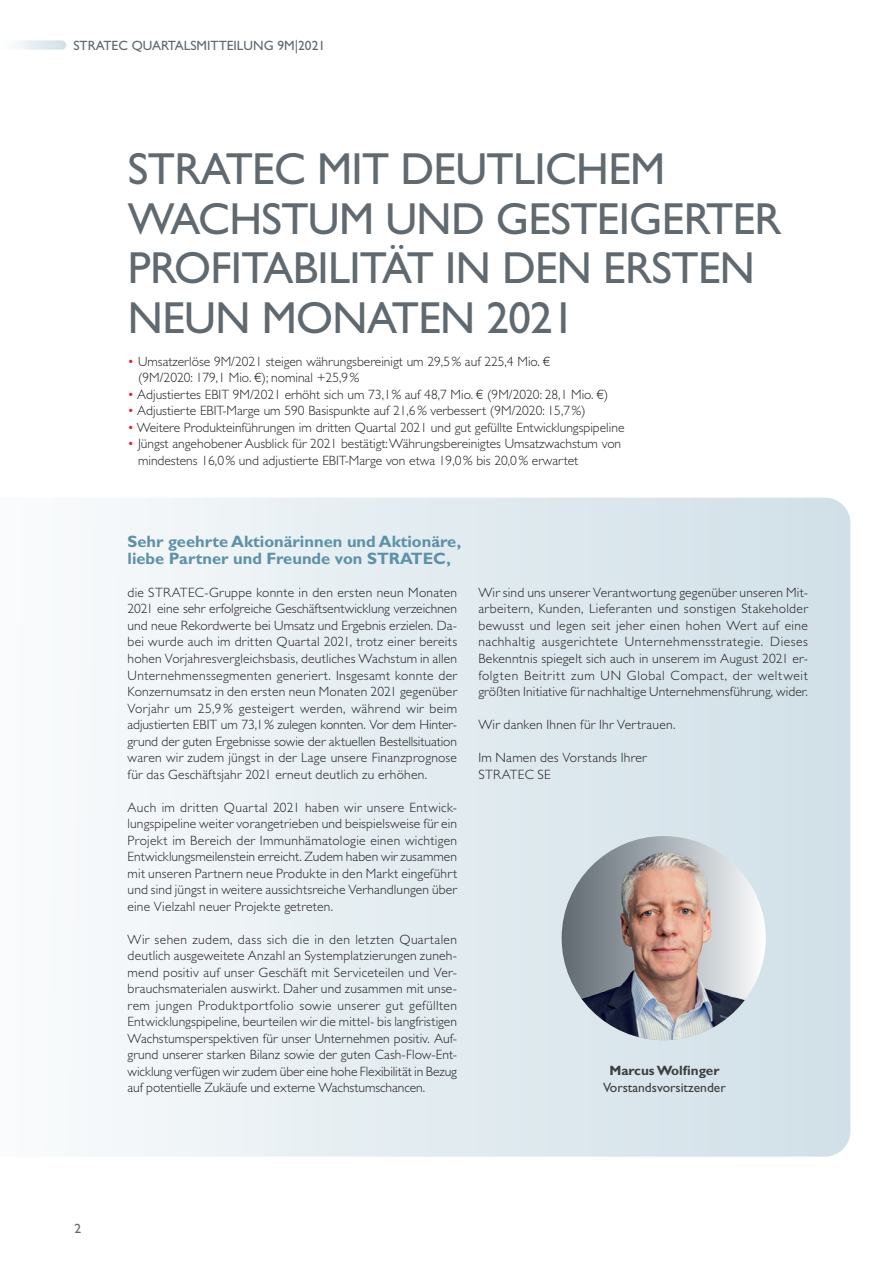
<style>
.page{position:relative;width:893px;height:1263px;background:#fff}
.page>*{position:absolute;margin:0;border:0;box-sizing:border-box;transform-origin:0 0}
.t1{font:45px/49.5px "Gill Sans Std";letter-spacing:-.015em;color:#5f696f}
.t2{font:700 16.5px/16.5px "Gill Sans Std";color:#5d91a7}
.t3{font:300 13.5px/16.5px "Gill Sans Std";color:#231f20;text-align:justify}
.t4{font:300 13.5px/16.5px "Gill Sans Std";letter-spacing:.02em;color:#231f20}
.t5{font:13.5px "Gill Sans Std";color:#5f696f}
.t6{font:13.5px "Gill Sans Std";color:#3e3e3f}
.t7{font:700 13.5px "Gill Sans Std";color:#3e3e3f}
.s1{color:#ee1d23}
</style>
<div class="page">
<svg style="left:113px;top:498px;width:737px;height:659px"></svg>
<img style="left:562px;top:844px;width:204px;height:196px">
<svg style="left:17px;top:40px;width:49px;height:10px"></svg>
<p class="t5" style="left:73px;top:37px;width:253px">STRATEC QUARTALSMITTEILUNG 9M|2021</p>
<h1 class="t1" style="left:128px;top:144px;width:655px">STRATEC MIT DEUTLICHEM<br>WACHSTUM UND GESTEIGERTER<br>PROFITABILITÄT IN DEN ERSTEN<br>NEUN MONATEN 2021</h1>
<p class="t3" style="left:138px;top:353px;width:414px;text-indent:-11px"><span class="s1">•</span> Umsatzerlöse 9M/2021 steigen währungsbereinigt um 29,5% auf 225,4 Mio. € (9M/2020: 179,1 Mio. €); nominal +25,9%</p>
<p class="t3" style="left:128px;top:386px;width:482px"><span class="s1">•</span> Adjustiertes EBIT 9M/2021 erhöht sich um 73,1% auf 48,7 Mio. € (9M/2020: 28,1 Mio. €)</p>
<p class="t3" style="left:128px;top:402px;width:460px"><span class="s1">•</span> Adjustierte EBIT-Marge um 590 Basispunkte auf 21,6% verbessert (9M/2020: 15,7%)</p>
<p class="t3" style="left:128px;top:419px;width:498px"><span class="s1">•</span> Weitere Produkteinführungen im dritten Quartal 2021 und gut gefüllte Entwicklungspipeline</p>
<p class="t3" style="left:138px;top:435px;width:485px;text-indent:-11px"><span class="s1">•</span> Jüngst angehobener Ausblick für 2021 bestätigt: Währungsbereinigtes Umsatzwachstum von mindestens 16,0% und adjustierte EBIT-Marge von etwa 19,0% bis 20,0% erwartet</p>
<p class="t2" style="left:128px;top:534px;width:335px">Sehr geehrte Aktionärinnen und Aktionäre, liebe Partner und Freunde von STRATEC,</p>
<p class="t3" style="left:128px;top:584px;width:331px">die STRATEC-Gruppe konnte in den ersten neun Monaten 2021 eine sehr erfolgreiche Geschäftsentwicklung verzeichnen und neue Rekordwerte bei Umsatz und Ergebnis erzielen. Da&shy;bei wurde auch im dritten Quartal 2021, trotz einer bereits hohen Vorjahresvergleichsbasis, deutliches Wachstum in allen Unternehmenssegmenten generiert. Insgesamt konnte der Konzernumsatz in den ersten neun Monaten 2021 gegenüber Vorjahr um 25,9% gesteigert werden, während wir beim adjustierten EBIT um 73,1% zulegen konnten. Vor dem Hinter&shy;grund der guten Ergebnisse sowie der aktuellen Bestellsituation waren wir zudem jüngst in der Lage unsere Finanzprognose für das Geschäftsjahr 2021 erneut deutlich zu erhöhen.</p>
<p class="t3" style="left:128px;top:799px;width:331px">Auch im dritten Quartal 2021 haben wir unsere Entwick&shy;lungspipeline weiter vorangetrieben und beispielsweise für ein Projekt im Bereich der Immunhämatologie einen wichtigen Entwicklungsmeilenstein erreicht. Zudem haben wir zusammen mit unseren Partnern neue Produkte in den Markt eingeführt und sind jüngst in weitere aussichtsreiche Verhandlungen über eine Vielzahl neuer Projekte getreten.</p>
<p class="t3" style="left:128px;top:931px;width:331px">Wir sehen zudem, dass sich die in den letzten Quartalen deutlich ausgeweitete Anzahl an Systemplatzierungen zuneh&shy;mend positiv auf unser Geschäft mit Serviceteilen und Ver&shy;brauchsmaterialen auswirkt. Daher und zusammen mit unse&shy;rem jungen Produktportfolio sowie unserer gut gefüllten Entwicklungspipeline, beurteilen wir die mittel- bis langfristigen Wachstumsperspektiven für unser Unternehmen positiv. Auf&shy;grund unserer starken Bilanz sowie der guten Cash-Flow-Ent&shy;wicklung verfügen wir zudem über eine hohe Flexibilität in Bezug auf potentielle Zukäufe und externe Wachstumschancen.</p>
<p class="t3" style="left:478px;top:584px;width:331px">Wir sind uns unserer Verantwortung gegenüber unseren Mit&shy;arbeitern, Kunden, Lieferanten und sonstigen Stakeholder bewusst und legen seit jeher einen hohen Wert auf eine nachhaltig ausgerichtete Unternehmensstrategie. Dieses Bekenntnis spiegelt sich auch in unserem im August 2021 er&shy;folgten Beitritt zum UN Global Compact, der weltweit größten Initiative für nachhaltige Unternehmensführung, wider.</p>
<p class="t4" style="left:478px;top:716px;width:199px">Wir danken Ihnen für Ihr Vertrauen.</p>
<p class="t4" style="left:478px;top:749px;width:170px">Im Namen des Vorstands Ihrer<br>STRATEC SE</p>
<p class="t7" style="left:609px;top:1062px;width:111px">Marcus Wolfinger</p>
<p class="t6" style="left:603px;top:1079px;width:124px">Vorstandsvorsitzender</p>
<p class="t5" style="left:74px;top:1220px;width:8px">2</p>
</div>
